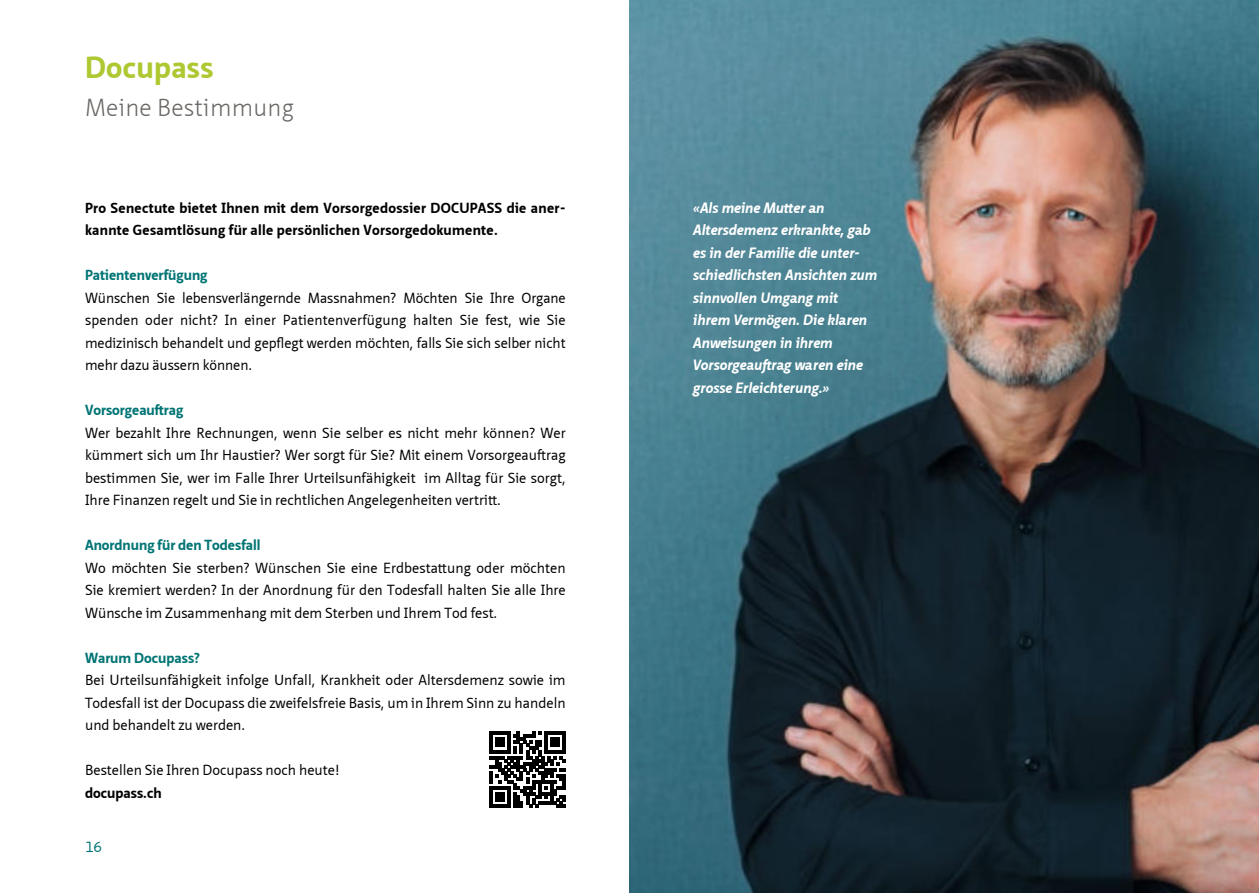
<style>
.page{position:relative;width:1259px;height:893px;background:#fff}
.page>*{position:absolute;margin:0;border:0;box-sizing:border-box;transform-origin:0 0}
.t1{font:700 30px "Neue Sans Pro";letter-spacing:.01em;color:#adc831}
.t2{font:300 24px "Neue Sans Pro";letter-spacing:.01em;color:#6a6764}
.t3{font:14.25px/22.5px "Neue Sans Pro";color:#000;text-align:justify}
.t4{font:italic 700 14.25px/22.5px "Neue Sans Pro";letter-spacing:.01em;color:#fff}
.t5{font:700 14.25px/22.5px "Neue Sans Pro";letter-spacing:.02em;color:#000}
.t6{font:700 14.25px "Neue Sans Pro";color:#007474}
.t7{font:700 14.25px "Neue Sans Pro";color:#000}
.t8{font:14.25px "Neue Sans Pro";color:#007474}
</style>
<div class="page">
<img style="left:629px;top:0;width:630px;height:893px">
<svg style="left:489px;top:731px;width:77px;height:1px"></svg>
<svg style="left:489px;top:732px;width:77px;height:76px"></svg>
<hr style="left:489px;top:805px;width:22px;height:3px;background:#000">
<div style="left:495px;top:793px;width:10px;height:9px;background:#000"></div>
<h1 class="t1" style="left:85px;top:55px;width:130px">Docupass</h1>
<h2 class="t2" style="left:85px;top:91px;width:210px">Meine Bestimmung</h2>
<p class="t5" style="left:85px;top:198px;width:482px">Pro Senectute bietet Ihnen mit dem Vorsorgedossier DOCUPASS die aner&shy;kannte Gesamtlösung für alle persönlichen Vorsorgedokumente.</p>
<p class="t6" style="left:85px;top:269px;width:124px">Patientenverfügung</p>
<p class="t3" style="left:85px;top:286px;width:482px">Wünschen Sie lebensverlängernde Massnahmen? Möchten Sie Ihre Organe spenden oder nicht? In einer Patientenverfügung halten Sie fest, wie Sie medizinisch behandelt und gepflegt werden möchten, falls Sie sich selber nicht mehr dazu äussern können.</p>
<p class="t6" style="left:85px;top:401px;width:100px">Vorsorgeauftrag</p>
<p class="t3" style="left:85px;top:421px;width:482px">Wer bezahlt Ihre Rechnungen, wenn Sie selber es nicht mehr können? Wer kümmert sich um Ihr Haustier? Wer sorgt für Sie? Mit einem Vorsorgeauftrag bestimmen Sie, wer im Falle Ihrer Urteilsunfähigkeit im Alltag für Sie sorgt, Ihre Finanzen regelt und Sie in rechtlichen Angelegen heiten vertritt.</p>
<p class="t6" style="left:85px;top:539px;width:177px">Anordnung für den Todesfall</p>
<p class="t3" style="left:85px;top:556px;width:482px">Wo möchten Sie sterben? Wünschen Sie eine Erdbestattung oder möchten Sie kremiert werden? In der Anordnung für den Todesfall halten Sie alle Ihre Wünsche im Zusammenhang mit dem Sterben und Ihrem Tod fest.</p>
<p class="t6" style="left:85px;top:652px;width:117px">Warum Docupass?</p>
<p class="t3" style="left:85px;top:669px;width:482px">Bei Urteilsunfähigkeit infolge Unfall, Krankheit oder Altersdemenz sowie im Todesfall ist der Docupass die zweifelsfreie Basis, um in Ihrem Sinn zu handeln und behandelt zu werden.</p>
<p class="t3" style="left:85px;top:759px;width:256px">Bestellen Sie Ihren Docupass noch heute!</p>
<p class="t7" style="left:85px;top:787px;width:78px">docupass.ch</p>
<p class="t8" style="left:85px;top:841px;width:19px">16</p>
<p class="t4" style="left:693px;top:196px;width:185px">«Als meine Mutter an<br>Altersdemenz erkrankte, gab es in der Familie die unter&shy;schiedlichsten Ansichten zum sinnvollen Umgang mit ihrem Vermögen. Die klaren<br>Anweisungen in ihrem<br>Vorsorgeauftrag waren eine grosse Erleichterung.»</p>
</div>
